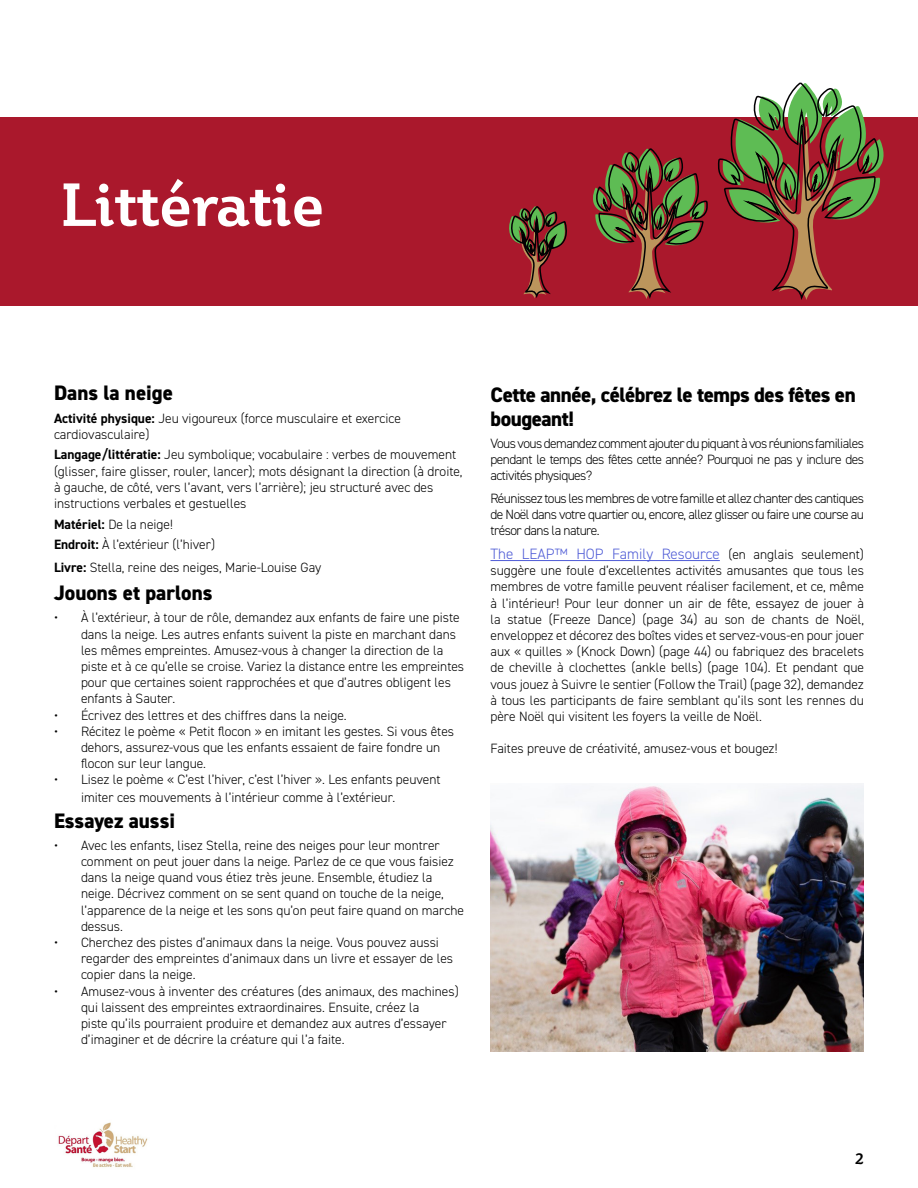
<style>
.page{position:relative;width:918px;height:1188px;background:#fff}
.page>*{position:absolute;margin:0;border:0;box-sizing:border-box;transform-origin:0 0}
.t1{font:700 60px "Plume";color:#fff}
.Article_Title{font:800 21px/24px "DIN2014";letter-spacing:-.02em;color:#000}
.Body_COpy{font:800 21px "DIN2014";color:#000}
.Article_Title-2{font:800 21px "DIN2014";color:#000}
.Body_COpy-2{font:300 15px "DIN2014";color:#4f5cd6}
.t2{font:700 15px "Plume";color:#000}
.Body_COpy-3{font:300 13.5px/16.2px "DIN2014";color:#000}
.s1{font-weight:700}
.s2{font-size:13.5px;color:#000}
</style>
<div class="page">
<div style="left:0;top:117px;width:918px;height:189px;background:#aa182c"></div>
<img style="left:58px;top:1122px;width:90px;height:46px">
<hr style="left:490px;top:560px;width:230px;height:1px;background:#4f5cd6">
<img style="left:490px;top:783px;width:374px;height:269px">
<svg style="left:717px;top:82px;width:167px;height:218px"></svg>
<svg style="left:593px;top:148px;width:115px;height:151px"></svg>
<svg style="left:509px;top:206px;width:58px;height:92px"></svg>
<p class="t1" style="left:60px;top:166px;width:265px">Littératie</p>
<p class="Article_Title-2" style="left:54px;top:379px;width:120px">Dans la neige</p>
<p class="Body_COpy-3" style="left:54px;top:410px;width:349px"><span class="s1">Activité physique:</span> Jeu vigoureux (force musculaire et exercice cardiovasculaire)</p>
<p class="Body_COpy-3" style="left:54px;top:447px;width:410px"><span class="s1">Langage/littératie:</span> Jeu symbolique; vocabulaire : verbes de mouvement (glisser, faire glisser, rouler, lancer); mots désignant la direction (à droite, à gauche, de côté, vers l’avant, vers l’arrière); jeu structuré avec des instructions verbales et gestuelles</p>
<p class="Body_COpy-3" style="left:54px;top:516px;width:120px"><span class="s1">Matériel:</span> De la neige!</p>
<p class="Body_COpy-3" style="left:54px;top:537px;width:163px"><span class="s1">Endroit:</span> À l’extérieur (l’hiver)</p>
<p class="Body_COpy-3" style="left:54px;top:559px;width:269px"><span class="s1">Livre:</span> Stella, reine des neiges, Marie-Louise Gay</p>
<p class="Body_COpy" style="left:54px;top:579px;width:160px">Jouons et parlons</p>
<p class="Body_COpy-3" style="left:81px;top:610px;width:385px;text-indent:-27px">• À l’extérieur, à tour de rôle, demandez aux enfants de faire une piste dans la neige. Les autres enfants suivent la piste en marchant dans les mêmes empreintes. Amusez-vous à changer la direction de la piste et à ce qu’elle se croise. Variez la distance entre les empreintes pour que certaines soient rapprochées et que d’autres obligent les enfants à Sauter.</p>
<p class="Body_COpy-3" style="left:54px;top:707px;width:294px">• Écrivez des lettres et des chiffres dans la neige.</p>
<p class="Body_COpy-3" style="left:81px;top:723px;width:375px;text-indent:-27px">• Récitez le poème « Petit flocon » en imitant les gestes. Si vous êtes dehors, assurez-vous que les enfants essaient de faire fondre un flocon sur leur langue.</p>
<p class="Body_COpy-3" style="left:81px;top:771px;width:361px;line-height:18px;text-indent:-27px">• Lisez le poème « C’est l’hiver, c’est l’hiver ». Les enfants peuvent imiter ces mouvements à l’intérieur comme à l’extérieur.</p>
<p class="Body_COpy" style="left:54px;top:806px;width:123px">Essayez aussi</p>
<p class="Body_COpy-3" style="left:81px;top:837px;width:385px;text-indent:-27px">• Avec les enfants, lisez Stella, reine des neiges pour leur montrer comment on peut jouer dans la neige. Parlez de ce que vous faisiez dans la neige quand vous étiez très jeune. Ensemble, étudiez la neige. Décrivez comment on se sent quand on touche de la neige, l’apparence de la neige et les sons qu’on peut faire quand on marche dessus.</p>
<p class="Body_COpy-3" style="left:81px;top:934px;width:374px;text-indent:-27px">• Cherchez des pistes d’animaux dans la neige. Vous pouvez aussi regarder des empreintes d’animaux dans un livre et essayer de les copier dans la neige.</p>
<p class="Body_COpy-3" style="left:81px;top:983px;width:379px;text-indent:-27px">• Amusez-vous à inventer des créatures (des animaux, des machines) qui laissent des empreintes extraordinaires. Ensuite, créez la<br>piste qu’ils pourraient produire et demandez aux autres d’essayer d’imaginer et de décrire la créature qui l’a faite.</p>
<p class="Article_Title" style="left:490px;top:383px;width:367px">Cette année, célébrez le temps des fêtes en bougeant!</p>
<p class="Body_COpy-3" style="left:490px;top:435px;width:375px;text-align:justify">Vous vous demandez comment ajouter du piquant à vos réunions familiales pendant le temps des fêtes cette année? Pourquoi ne pas y inclure des activités physiques?</p>
<p class="Body_COpy-3" style="left:490px;top:490px;width:375px;text-align:justify">Réunissez tous les membres de votre famille et allez chanter des cantiques de Noël dans votre quartier ou, encore, allez glisser ou faire une course au trésor dans la nature.</p>
<p class="Body_COpy-2" style="left:490px;top:545px;width:375px">The LEAP™ HOP Family Resource <span class="s2">(en anglais seulement)</span></p>
<p class="Body_COpy-3" style="left:490px;top:563px;width:375px;text-align:justify">suggère une foule d’excellentes activités amusantes que tous les membres de votre famille peuvent réaliser facilement, et ce, même à l’intérieur! Pour leur donner un air de fête, essayez de jouer à la statue (Freeze Dance) (page 34) au son de chants de Noël, enveloppez et décorez des boîtes vides et servez-vous-en pour jouer aux « quilles » (Knock Down) (page 44) ou fabriquez des bracelets de cheville à clochettes (ankle bells) (page 104). Et pendant que vous jouez à Suivre le sentier (Follow the Trail) (page 32), demandez à tous les participants de faire semblant qu’ils sont les rennes du père Noël qui visitent les foyers la veille de Noël.</p>
<p class="Body_COpy-3" style="left:490px;top:741px;width:289px">Faites preuve de créativité, amusez-vous et bougez!</p>
<p class="t2" style="left:855px;top:1149px;width:10px">2</p>
</div>
